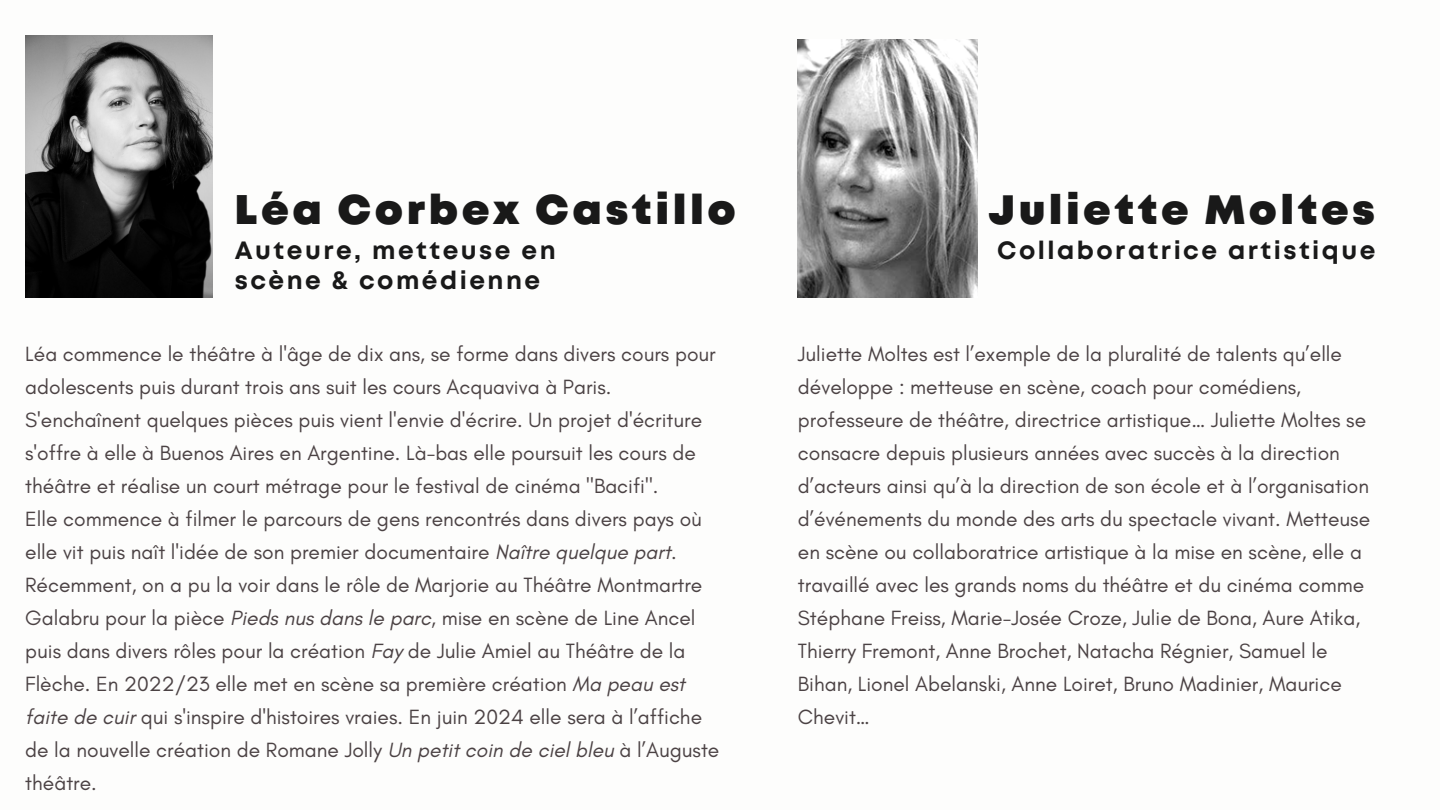
<style>
.page{position:relative;width:1440px;height:810px;background:#fff}
.page>*{position:absolute;margin:0;border:0;box-sizing:border-box;transform-origin:0 0}
.t1{font:900 41.3px "Mont";letter-spacing:.1em;color:#191919}
.t2{font:900 41px "Mont";letter-spacing:.1em;color:#191919}
.t3{font:700 25px/30px "Mont";letter-spacing:.1em;color:#191919}
.t4{font:21px/33px "Glacial Indifference";color:#4b4244}
.s1{font-style:italic}
</style>
<div class="page">
<img style="left:25px;top:35px;width:188px;height:263px">
<img style="left:798px;top:40px;width:179px;height:258px">
<p class="t1" style="left:235px;top:194px;width:502px">Léa Corbex Castillo</p>
<h1 class="t3" style="left:235px;top:237px;width:322px">Auteure, metteuse en scène &amp; comédienne</h1>
<h1 class="t4" style="left:25px;top:337px;width:692px">Léa commence le théâtre à l'âge de dix ans, se forme dans divers cours pour adolescents puis durant trois ans suit les cours Acquaviva à Paris.<br>S'enchaînent quelques pièces puis vient l'envie d'écrire. Un projet d'écriture s'offre à elle à Buenos Aires en Argentine. Là-bas elle poursuit les cours de théâtre et réalise un court métrage pour le festival de cinéma "Bacifi".</h1>
<h2 class="t4" style="left:25px;top:502px;width:696px">Elle commence à filmer le parcours de gens rencontrés dans divers pays où elle vit puis naît l'idée de son premier documentaire <span class="s1">Naître quelque part.<br></span>Récemment, on a pu la voir dans le rôle de Marjorie au Théâtre Montmartre Galabru pour la pièce <span class="s1">Pieds nus dans le parc</span>, mise en scène de Line Ancel puis dans divers rôles pour la création <span class="s1">Fay</span> de Julie Amiel au Théâtre de la Flèche. En 2022/23 elle met en scène sa première création <span class="s1">Ma peau est faite de cuir</span> qui s'inspire d'histoires vraies. En juin 2024 elle sera à l’affiche de la nouvelle création de Romane Jolly <span class="s1">Un petit coin de ciel bleu</span> à l’Auguste théâtre.</h2>
<h2 class="t2" style="left:989px;top:194px;width:388px">Juliette Moltes</h2>
<p class="t3" style="left:997px;top:237px;width:380px">Collaboratrice artistique</p>
<p class="t4" style="left:798px;top:337px;width:574px">Juliette Moltes est l’exemple de la pluralité de talents qu’elle développe : metteuse en scène, coach pour comédiens, professeure de théâtre, directrice artistique… Juliette Moltes se consacre depuis plusieurs années avec succès à la direction d’acteurs ainsi qu’à la direction de son école et à l’organisation d’événements du monde des arts du spectacle vivant. Metteuse en scène ou collaboratrice artistique à la mise en scène, elle a travaillé avec les grands noms du théâtre et du cinéma comme Stéphane Freiss, Marie-Josée Croze, Julie de Bona, Aure Atika, Thierry Fremont, Anne Brochet, Natacha Régnier, Samuel le Bihan, Lionel Abelanski, Anne Loiret, Bruno Madinier, Maurice Chevit…</p>
</div>
